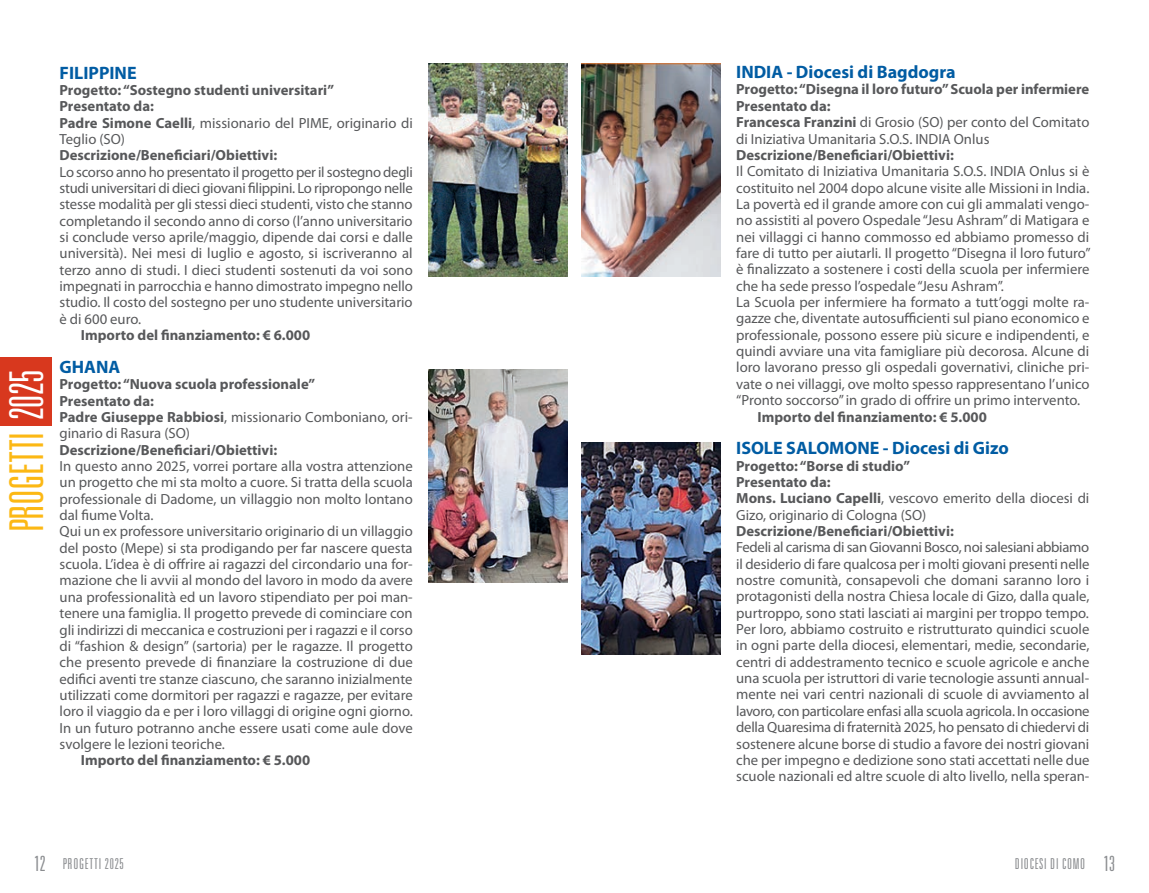
<style>
.page{position:relative;width:1149px;height:893px;background:#fff}
.page>*{position:absolute;margin:0;border:0;box-sizing:border-box;transform-origin:0 0}
._2021{font:300 ultra-condensed 46.65px "Univers LT";letter-spacing:-.01em;color:#fcb814}
.Titoletto_12{font:700 18px "Myriad Pro";color:#015ca3}
.t1{font:300 ultra-condensed 15px "Univers LT";letter-spacing:.05em;color:#8a8c8f}
.Testo_Myriad_Progett{font:14.7px/16.4px "Myriad Pro";color:#57585a;text-align:justify}
.Testi_progetto_BOLD{font:700 14.7px "Myriad Pro";color:#57585a}
.Importo_progetto{font:700 14.7px "Myriad Pro";color:#57585a}
.Testo_Myriad_Progett-2{font:700 14.7px "Myriad Pro";color:#57585a}
.s1{color:#fff}
.s2{font-weight:700}
.s3{font-size:21px}
</style>
<div class="page">
<img style="left:581px;top:64px;width:138px;height:212px">
<img style="left:581px;top:442px;width:138px;height:213px">
<img style="left:429px;top:64px;width:138px;height:212px">
<img style="left:429px;top:370px;width:138px;height:213px">
<div style="left:0;top:357px;width:51px;height:68px;background:#d8381e"></div>
<p class="_2021" style="left:0;top:532px;width:164px;rotate:-90deg">PROGETTI <span class="s1">2025</span></p>
<p class="Titoletto_12" style="left:60px;top:61px;width:79px">FILIPPINE</p>
<p class="Testi_progetto_BOLD" style="left:60px;top:80px;width:276px">Progetto: “Sostegno studenti universitari”</p>
<p class="Testi_progetto_BOLD" style="left:60px;top:97px;width:96px">Presentato da:</p>
<p class="Testo_Myriad_Progett" style="left:60px;top:114px;width:354px"><span class="s2">Padre Simone Caelli</span>, missionario del PIME, originario di<br>Teglio (SO)</p>
<p class="Testi_progetto_BOLD" style="left:60px;top:146px;width:219px">Descrizione/Beneficiari/Obiettivi:</p>
<p class="Testo_Myriad_Progett" style="left:60px;top:163px;width:354px">Lo scorso anno ho presentato il progetto per il sostegno degli studi universitari di dieci giovani filippini. Lo ripropongo nelle stesse modalità per gli stessi dieci studenti, visto che stanno completando il secondo anno di corso (l’anno universitario si conclude verso aprile/maggio, dipende dai corsi e dalle università). Nei mesi di luglio e agosto, si iscriveranno al terzo anno di studi. I dieci studenti sostenuti da voi sono impegnati in parrocchia e hanno dimostrato impegno nello studio. Il costo del sostegno per uno studente universitario è di 600 euro.</p>
<p class="Importo_progetto" style="left:81px;top:326px;width:231px">Importo del finanziamento: € 6.000</p>
<p class="Titoletto_12" style="left:60px;top:355px;width:62px">GHANA</p>
<p class="Testi_progetto_BOLD" style="left:60px;top:375px;width:257px">Progetto: “Nuova scuola professionale”</p>
<p class="Testi_progetto_BOLD" style="left:60px;top:391px;width:96px">Presentato da:</p>
<p class="Testo_Myriad_Progett" style="left:60px;top:409px;width:354px"><span class="s2">Padre Giuseppe Rabbiosi</span>, missionario Comboniano, ori&shy;ginario di Rasura (SO)</p>
<p class="Testi_progetto_BOLD" style="left:60px;top:440px;width:219px">Descrizione/Beneficiari/Obiettivi:</p>
<p class="Testo_Myriad_Progett" style="left:60px;top:458px;width:354px">In questo anno 2025, vorrei portare alla vostra attenzione un progetto che mi sta molto a cuore. Si tratta della scuola professionale di Dadome, un villaggio non molto lontano dal fiume Volta.</p>
<p class="Testo_Myriad_Progett" style="left:60px;top:523px;width:354px">Qui un ex professore universitario originario di un villaggio del posto (Mepe) si sta prodigando per far nascere questa scuola. L’idea è di offrire ai ragazzi del circondario una for&shy;mazione che li avvii al mondo del lavoro in modo da avere una professionalità ed un lavoro stipendiato per poi man&shy;tenere una famiglia. Il progetto prevede di cominciare con gli indirizzi di meccanica e costruzioni per i ragazzi e il corso di “fashion &amp; design” (sartoria) per le ragazze. Il progetto che presento prevede di finanziare la costruzione di due edifici aventi tre stanze ciascuno, che saranno inizialmente utilizzati come dormitori per ragazzi e ragazze, per evitare loro il viaggio da e per i loro villaggi di origine ogni giorno.<br>In un futuro potranno anche essere usati come aule dove svolgere le lezioni teoriche.</p>
<p class="Importo_progetto" style="left:81px;top:751px;width:231px">Importo del finanziamento: € 5.000</p>
<p class="Titoletto_12" style="left:736px;top:60px;width:221px">INDIA - Diocesi di Bagdogra</p>
<p class="Testi_progetto_BOLD" style="left:736px;top:80px;width:354px">Progetto: “Disegna il loro futuro” Scuola per infermiere</p>
<p class="Testi_progetto_BOLD" style="left:736px;top:96px;width:96px">Presentato da:</p>
<p class="Testo_Myriad_Progett" style="left:736px;top:114px;width:354px"><span class="s2">Francesca Franzini</span> di Grosio (SO) per conto del Comitato di Iniziativa Umanitaria S.O.S. INDIA Onlus</p>
<p class="Testo_Myriad_Progett-2" style="left:736px;top:145px;width:219px">Descrizione/Beneficiari/Obiettivi:</p>
<p class="Testo_Myriad_Progett" style="left:736px;top:163px;width:356px">Il Comitato di Iniziativa Umanitaria S.O.S. INDIA Onlus si è costituito nel 2004 dopo alcune visite alle Missioni in India.<br>La povertà ed il grande amore con cui gli ammalati vengo&shy;no assistiti al povero Ospedale “Jesu Ashram” di Matigara e nei villaggi ci hanno commosso ed abbiamo promesso di fare di tutto per aiutarli. Il progetto “Disegna il loro futuro” è finalizzato a sostenere i costi della scuola per infermiere che ha sede presso l’ospedale “Jesu Ashram”.</p>
<p class="Testo_Myriad_Progett" style="left:736px;top:294px;width:355px">La Scuola per infermiere ha formato a tutt’oggi molte ra&shy;gazze che, diventate autosufficienti sul piano economico e professionale, possono essere più sicure e indipendenti, e quindi avviare una vita famigliare più decorosa. Alcune di loro lavorano presso gli ospedali governativi, cliniche pri&shy;vate o nei villaggi, ove molto spesso rappresentano l’unico “Pronto soccorso” in grado di offrire un primo intervento.</p>
<p class="Importo_progetto" style="left:757px;top:407px;width:231px">Importo del finanziamento: € 5.000</p>
<p class="Titoletto_12" style="left:736px;top:436px;width:274px">ISOLE SALOMONE - Diocesi di Gizo</p>
<p class="Testi_progetto_BOLD" style="left:736px;top:456px;width:175px">Progetto: “Borse di studio”</p>
<p class="Testi_progetto_BOLD" style="left:736px;top:472px;width:96px">Presentato da:</p>
<p class="Testo_Myriad_Progett" style="left:736px;top:490px;width:354px"><span class="s2">Mons. Luciano Capelli</span>, vescovo emerito della diocesi di<br>Gizo, originario di Cologna (SO)</p>
<p class="Testo_Myriad_Progett-2" style="left:736px;top:521px;width:219px">Descrizione/Beneficiari/Obiettivi:</p>
<p class="Testo_Myriad_Progett" style="left:736px;top:539px;width:355px">Fedeli al carisma di san Giovanni Bosco, noi salesiani abbiamo il desiderio di fare qualcosa per i molti giovani presenti nelle nostre comunità, consapevoli che domani saranno loro i protagonisti della nostra Chiesa locale di Gizo, dalla quale, purtroppo, sono stati lasciati ai margini per troppo tempo.</p>
<p class="Testo_Myriad_Progett" style="left:736px;top:621px;width:355px">Per loro, abbiamo costruito e ristrutturato quindici scuole in ogni parte della diocesi, elementari, medie, secondarie, centri di addestramento tecnico e scuole agricole e anche una scuola per istruttori di varie tecnologie assunti annual&shy;mente nei vari centri nazionali di scuole di avviamento al lavoro, con particolare enfasi alla scuola agricola. In occasione della Quaresima di fraternità 2025, ho pensato di chiedervi di sostenere alcune borse di studio a favore dei nostri giovani che per impegno e dedizione sono stati accettati nelle due scuole nazionali ed altre scuole di alto livello, nella speran-</p>
<p class="t1" style="left:34px;top:855px;width:91px"><span class="s3">12</span> PROGETTI 2025</p>
<p class="t1" style="left:1014px;top:855px;width:101px">DIOCESI DI COMO <span class="s3">13</span></p>
</div>
